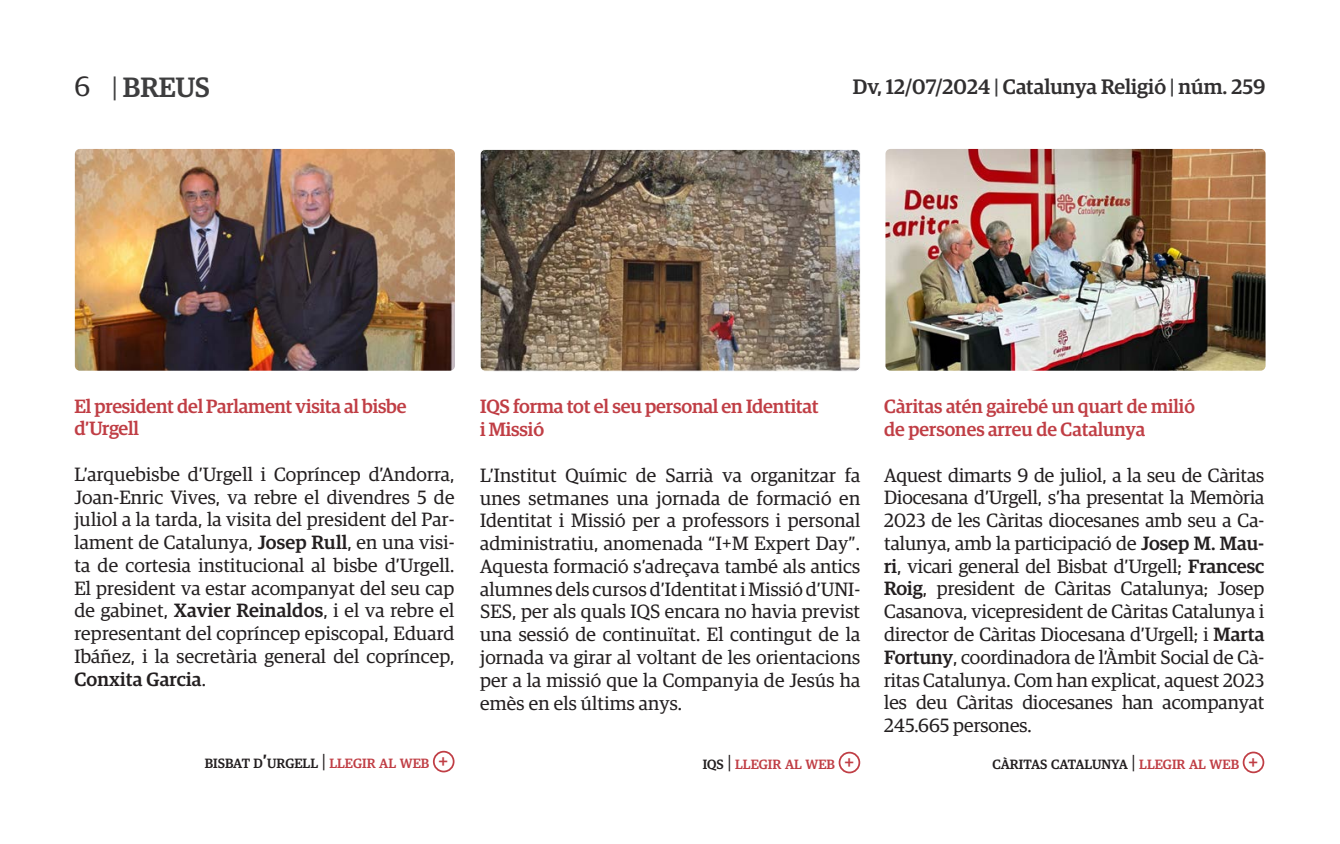
<style>
.page{position:relative;width:1340px;height:844px;background:#fff}
.page>*{position:absolute;margin:0;border:0;box-sizing:border-box;transform-origin:0 0}
.t1{font:500 28px "Guardian Egyp";letter-spacing:-.005em;color:#3e3e3f}
.t2{font:500 21px "Guardian Egyp";color:#312f30}
.t3{font:19.25px/22.8px "Guardian Egyp";letter-spacing:.01em;color:#231f20;text-align:justify}
.intertitol_bandera_esq{font:500 19.25px/22.8px "Guardian Egyp";letter-spacing:-.01em;color:#c03e45}
.t4{font:500 19.25px "Guardian Egyp";color:#c03e45}
.t5{font:500 13.47px "Guardian Egyp";color:#231f20}
.t6{font:500 13.47px "Guardian Egyp";color:#c03e45}
.s1{font-weight:400;color:#312f30}
.s2{font-weight:400}
.s3{color:#3e3e3f}
.s4{font-weight:500}
.s5{font-size:19.25px}
.s6{font-weight:400;font-size:19.25px}
.s7{color:#c03e45}
.s8{color:#231f20}
.s9{font-weight:400;font-size:19.25px;color:#231f20}
</style>
<div class="page">
<div style="left:838px;top:751px;width:22px;height:22px;border:2px solid #c03e45;border-radius:50%"></div>
<img style="left:482px;top:151px;width:376px;height:218px">
<div style="left:480px;top:149px;width:380px;height:222px;border:1px solid #fff;border-radius:5px"></div>
<div style="left:433px;top:750px;width:21px;height:22px;border:2px solid #c03e45;border-radius:50%"></div>
<img style="left:75px;top:149px;width:380px;height:221px">
<div style="left:1242px;top:751px;width:22px;height:22px;border:2px solid #c03e45;border-radius:50%"></div>
<img style="left:885px;top:149px;width:380px;height:221px">
<h1 class="t1" style="left:74px;top:67px;width:137px"><span class="s1">6</span> <span class="s2">|</span> BREUS</h1>
<p class="t2" style="left:853px;top:71px;width:414px">Dv, 12/07/2024 <span class="s3">|</span> Catalunya Religió <span class="s3">|</span> núm. 259</p>
<p class="intertitol_bandera_esq" style="left:74px;top:393px;width:333px">El president del Parlament visita al bisbe d’Urgell</p>
<p class="t3" style="left:74px;top:461px;width:381px">L’arquebisbe d’Urgell i Copríncep d’Andorra, Joan-Enric Vives, va rebre el divendres 5 de juliol a la tarda, la visita del president del Par&shy;lament de Catalunya, <span class="s4">Josep Rull</span>, en una visi&shy;ta de cortesia institucional al bisbe d’Urgell.<br>El president va estar acompanyat del seu cap de gabinet, <span class="s4">Xavier Reinaldos</span>, i el va rebre el representant del copríncep episcopal, Eduard Ibáñez, i la secretària general del copríncep, <span class="s4">Conxita Garcia</span>.</p>
<p class="t5" style="left:205px;top:753px;width:226px">BISBAT D<span class="s5">’</span>URGELL <span class="s6">|</span> <span class="s7">LLEGIR AL WEB</span></p>
<p class="t4" style="left:438px;top:747px;width:12px">+</p>
<p class="intertitol_bandera_esq" style="left:480px;top:394px;width:340px">IQS forma tot el seu personal en Identitat i Missió</p>
<p class="t3" style="left:480px;top:462px;width:381px">L’Institut Químic de Sarrià va organitzar fa unes setmanes una jornada de formació en Identitat i Missió per a professors i personal administratiu, anomenada “I+M Expert Day”.<br>Aquesta formació s’adreçava també als antics alumnes dels cursos d’Identitat i Missió d’UNI-SES, per als quals IQS encara no havia previst una sessió de continuïtat. El contingut de la jornada va girar al voltant de les orientacions per a la missió que la Companyia de Jesús ha emès en els últims anys.</p>
<p class="t6" style="left:702px;top:754px;width:134px"><span class="s8">IQS</span> <span class="s9">|</span> LLEGIR AL WEB</p>
<p class="t4" style="left:844px;top:748px;width:12px">+</p>
<p class="intertitol_bandera_esq" style="left:884px;top:393px;width:312px">Càritas atén gairebé un quart de milió de persones arreu de Catalunya</p>
<p class="t3" style="left:884px;top:462px;width:381px">Aquest dimarts 9 de juliol, a la seu de Càritas Diocesana d’Urgell, s’ha presentat la Memòria 2023 de les Càritas diocesanes amb seu a Ca&shy;talunya, amb la participació de <span class="s4">Josep M. Mau&shy;ri</span>, vicari general del Bisbat d’Urgell; <span class="s4">Francesc Roig</span>, president de Càritas Catalunya; Josep Casanova, vicepresident de Càritas Catalunya i director de Càritas Diocesana d’Urgell; i <span class="s4">Marta Fortuny</span>, coordinadora de l’Àmbit Social de Cà&shy;ritas Catalunya. Com han explicat, aquest 2023 les deu Càritas diocesanes han acompanyat 245.665 persones.</p>
<p class="t5" style="left:992px;top:754px;width:248px">CÀRITAS CATALUNYA <span class="s6">|</span> <span class="s7">LLEGIR AL WEB</span></p>
<p class="t4" style="left:1248px;top:748px;width:12px">+</p>
</div>
